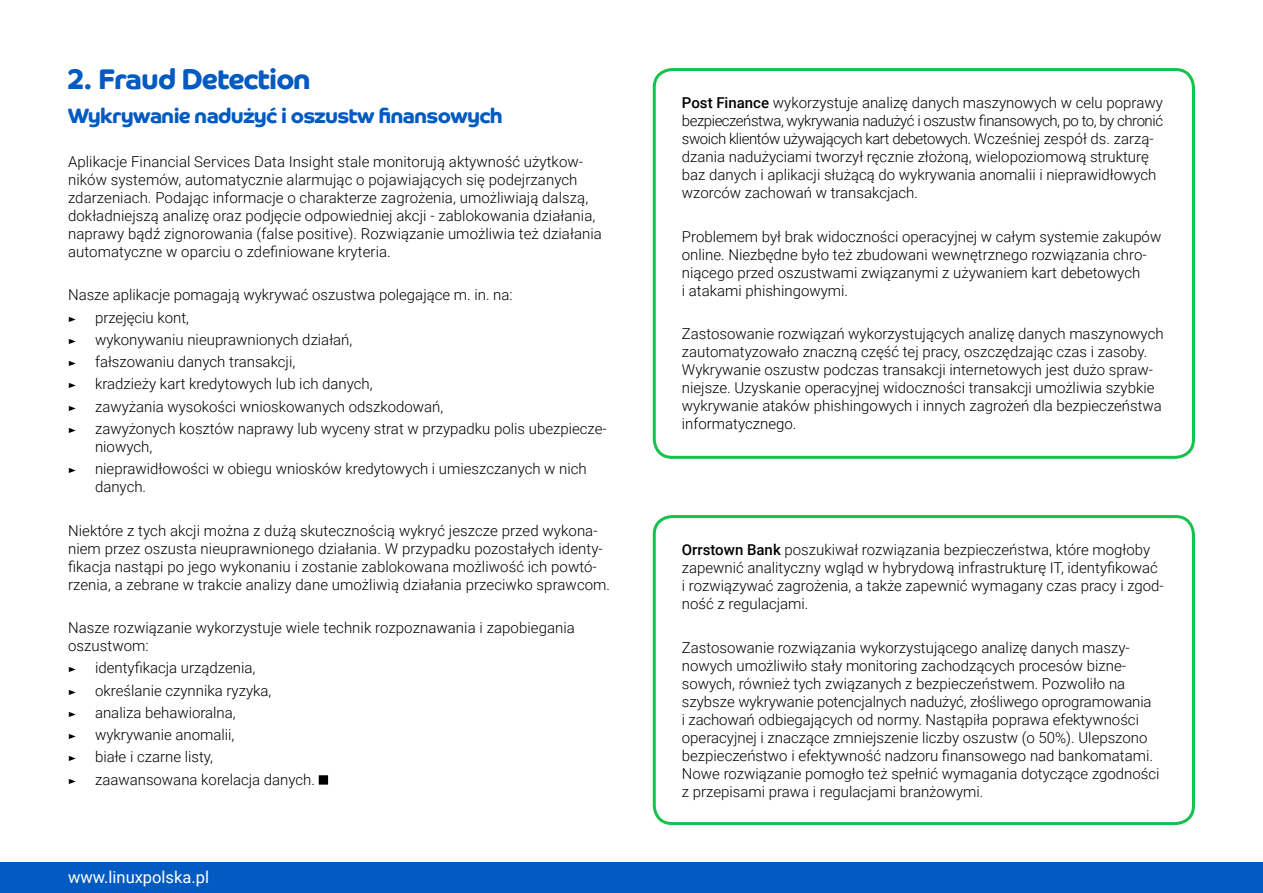
<style>
.page{position:relative;width:1263px;height:893px;background:#fff}
.page>*{position:absolute;margin:0;border:0;box-sizing:border-box;transform-origin:0 0}
.t1{font:700 28.5px "Co Headline Corp";letter-spacing:-.03em;color:#035ac1}
.t2{font:700 21px "Co Headline Corp";letter-spacing:-.03em;color:#035ac1}
.t3{font:16.5px "Roboto";color:#fff}
.t4{font:300 15px/18px "Roboto";color:#000}
.s1{font-weight:500}
</style>
<div class="page">
<div style="left:319px;top:776px;width:8px;height:8px;background:#000"></div>
<div style="left:319px;top:775px;width:9px;height:10px;border:2px solid #000"></div>
<div style="left:0;top:862px;width:1263px;height:31px;background:#035ac1"></div>
<div style="left:653px;top:68px;width:542px;height:391px;border:3px solid #15c24c;border-radius:18px"></div>
<div style="left:653px;top:515px;width:542px;height:310px;border:3px solid #15c24c;border-radius:18px"></div>
<h1 class="t1" style="left:68px;top:62px;width:244px">2. Fraud Detection</h1>
<h2 class="t2" style="left:68px;top:103px;width:436px">Wykrywanie nadużyć i oszustw finansowych</h2>
<p class="t4" style="left:68px;top:152px;width:535px">Aplikacje Financial Services Data Insight stale monitorują aktywność użytkow&shy;ników systemów, automatycznie alarmując o pojawiających się podejrzanych zdarzeniach. Podając informacje o charakterze zagrożenia, umożliwiają dalszą, dokładniejszą analizę oraz podjęcie odpowiedniej akcji - zablokowania działania, naprawy bądź zignorowania (false positive). Rozwiązanie umożliwia też działania automatyczne w oparciu o zdefiniowane kryteria.</p>
<p class="t4" style="left:68px;top:283px;width:540px;line-height:22.2px">Nasze aplikacje pomagają wykrywać oszustwa polegające m. in. na:<br>► przejęciu kont,<br>► wykonywaniu nieuprawnionych działań,<br>► fałszowaniu danych transakcji,<br>► kradzieży kart kredytowych lub ich danych,<br>► zawyżania wysokości wnioskowanych odszkodowań,<br>► zawyżonych kosztów naprawy lub wyceny strat w przypadku polis ubezpiecze-</p>
<p class="t4" style="left:68px;top:435px;width:520px;line-height:22.2px;text-indent:27px">niowych,<br>► nieprawidłowości w obiegu wniosków kredytowych i umieszczanych w nich</p>
<p class="t4" style="left:95px;top:477px;width:53px">danych.</p>
<p class="t4" style="left:68px;top:521px;width:544px">Niektóre z tych akcji można z dużą skutecznością wykryć jeszcze przed wykona&shy;niem przez oszusta nieuprawnionego działania. W przypadku pozostałych identy&shy;fikacja nastąpi po jego wykonaniu i zostanie zablokowana możliwość ich powtó&shy;rzenia, a zebrane w trakcie analizy dane umożliwią działania przeciwko sprawcom.</p>
<p class="t4" style="left:68px;top:618px;width:508px">Nasze rozwiązanie wykorzystuje wiele technik rozpoznawania i zapobiegania oszustwom:</p>
<p class="t4" style="left:68px;top:656px;width:249px;line-height:22.2px">► identyfikacja urządzenia,<br>► określanie czynnika ryzyka,<br>► analiza behawioralna,<br>► wykrywanie anomalii,<br>► białe i czarne listy,<br>► zaawansowana korelacja danych.</p>
<p class="t3" style="left:68px;top:865px;width:143px">www.linuxpolska.pl</p>
<p class="t4" style="left:682px;top:94px;width:483px"><span class="s1">Post Finance</span> wykorzystuje analizę danych maszynowych w celu poprawy bezpieczeństwa, wykrywania nadużyć i oszustw finansowych, po to, by chronić swoich klientów używających kart debetowych. Wcześniej zespół ds. zarzą&shy;dzania nadużyciami tworzył ręcznie złożoną, wielopoziomową strukturę baz danych i aplikacji służącą do wykrywania anomalii i nieprawidłowych wzorców zachowań w transakcjach.</p>
<p class="t4" style="left:682px;top:227px;width:481px">Problemem był brak widoczności operacyjnej w całym systemie zakupów online. Niezbędne było też zbudowani wewnętrznego rozwiązania chro&shy;niącego przed oszustwami związanymi z używaniem kart debetowych<br>i atakami phishingowymi.</p>
<p class="t4" style="left:682px;top:325px;width:483px">Zastosowanie rozwiązań wykorzystujących analizę danych maszynowych zautomatyzowało znaczną część tej pracy, oszczędzając czas i zasoby.<br>Wykrywanie oszustw podczas transakcji internetowych jest dużo spraw&shy;niejsze. Uzyskanie operacyjnej widoczności transakcji umożliwia szybkie wykrywanie ataków phishingowych i innych zagrożeń dla bezpieczeństwa informatycznego.</p>
<p class="t4" style="left:682px;top:541px;width:483px"><span class="s1">Orrstown Bank</span> poszukiwał rozwiązania bezpieczeństwa, które mogłoby zapewnić analityczny wgląd w hybrydową infrastrukturę IT, identyfikować i rozwiązywać zagrożenia, a także zapewnić wymagany czas pracy i zgod&shy;ność z regulacjami.</p>
<p class="t4" style="left:682px;top:638px;width:479px">Zastosowanie rozwiązania wykorzystującego analizę danych maszy&shy;nowych umożliwiło stały monitoring zachodzących procesów bizne&shy;sowych, również tych związanych z bezpieczeństwem. Pozwoliło na szybsze wykrywanie potencjalnych nadużyć, złośliwego oprogramowania<br>i zachowań odbiegających od normy. Nastąpiła poprawa efektywności operacyjnej i znaczące zmniejszenie liczby oszustw (o 50%). Ulepszono bezpieczeństwo i efektywność nadzoru finansowego nad bankomatami.<br>Nowe rozwiązanie pomogło też spełnić wymagania dotyczące zgodności z przepisami prawa i regulacjami branżowymi.</p>
</div>
